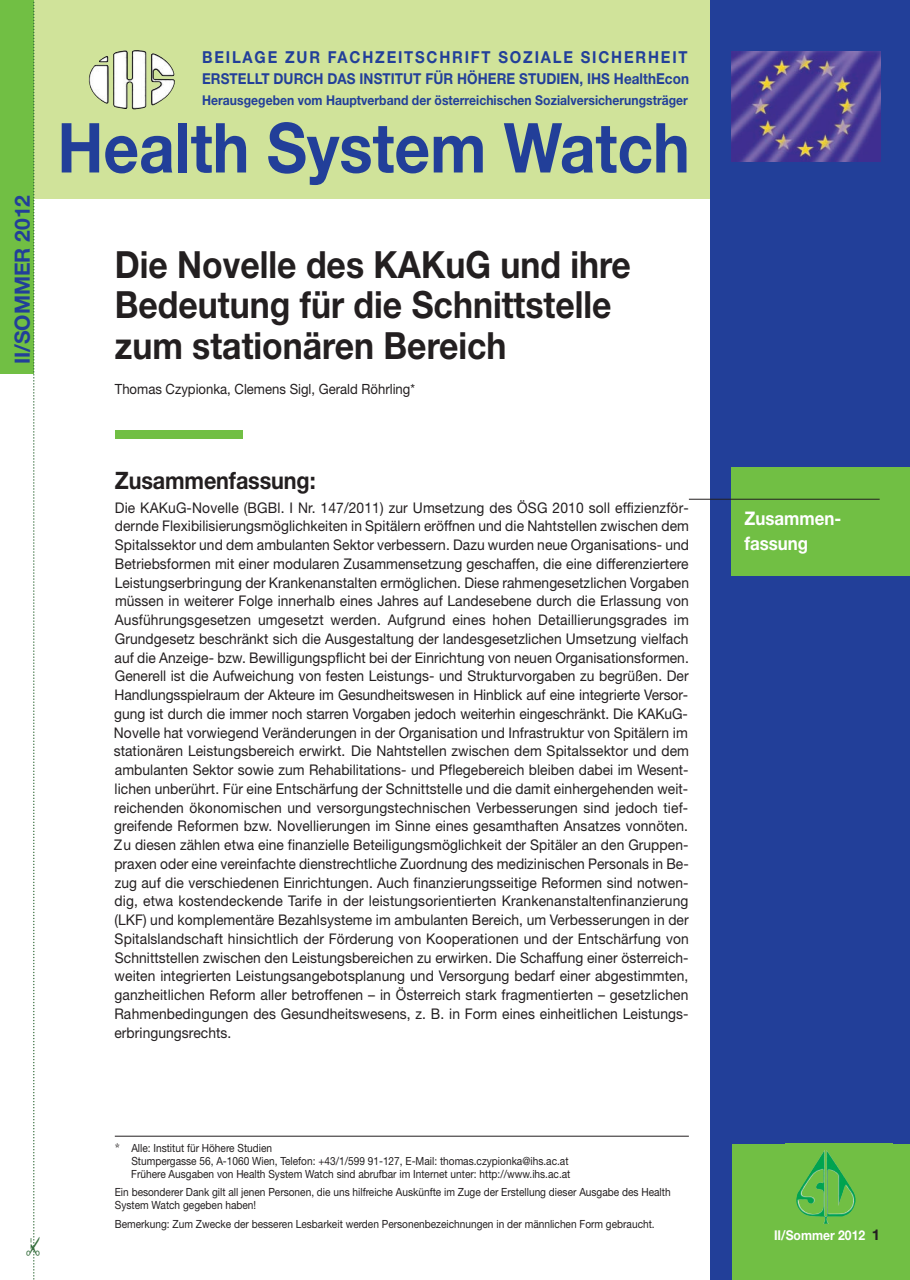
<style>
.page{position:relative;width:910px;height:1280px;background:#fff}
.page>*{position:absolute;margin:0;border:0;box-sizing:border-box;transform-origin:0 0}
.t1{font:700 69px "Helvetica Neue";color:#223f99;scale:.9 1}
.t2{font:700 37.5px/40.5px "Helvetica Neue";color:#231f20;scale:.9 1}
.t3{font:700 24px "Helvetica Neue";letter-spacing:-.005em;color:#231f20;scale:.9 1}
.t4{font:22.5px "Monotype Sorts";color:#346c3b}
.t5{font:700 21px "Helvetica Neue";color:#223f99}
.t6{font:700 18.75px/25.5px "Helvetica Neue";color:#fff;scale:.9 1}
.t7{font:700 16.5px "Helvetica Neue";letter-spacing:.12em;color:#223f99;scale:.9 1}
.t8{font:700 15px "Helvetica Neue";letter-spacing:.005em;color:#223f99;scale:.9 1}
.t9{font:14.7px/18.8px "Helvetica Neue";letter-spacing:.005em;color:#231f20;text-align:justify;scale:.94 1}
.t10{font:14.1px "Helvetica Neue";color:#231f20;scale:.93 1}
.t11{font:700 13.5px "Helvetica Neue";letter-spacing:.005em;color:#223f99;scale:.9 1}
.t12{font:700 13.5px "Helvetica Neue";color:#fff;scale:.9 1}
.t13{font:11.25px/12.8px "Helvetica Neue";color:#231f20;scale:.9 1}
.s1{font-family:"Lucida Sans Unicode";font-size:12px}
.s2{font-size:15px;color:#231f20}
</style>
<div class="page">
<div style="left:0;top:0;width:910px;height:199px;background:#d0e39a"></div>
<div style="left:710px;top:0;width:200px;height:1280px;background:#223f99"></div>
<div style="left:732px;top:1144px;width:178px;height:136px;background:#71bf44"></div>
<img style="left:796px;top:1150px;width:60px;height:74px">
<img style="left:731px;top:51px;width:149px;height:111px">
<div style="left:0;top:0;width:34px;height:374px;background:#71bf44"></div>
<svg style="left:33px;top:1px;width:2px;height:1279px"></svg>
<img style="left:88px;top:50px;width:87px;height:60px">
<div style="left:115px;top:430px;width:127px;height:9px;background:#71bf44"></div>
<hr style="left:115px;top:1136px;width:574px;height:1px;background:#231f20">
<div style="left:732px;top:467px;width:178px;height:109px;background:#71bf44"></div>
<hr style="left:689px;top:499px;width:191px;height:1px;background:#231f20">
<h3 class="t5" style="left:15px;top:364px;width:171px;rotate:-90deg">II/SOMMER 2012</h3>
<p class="t7" style="left:202px;top:51px;width:541px">BEILAGE ZUR FACHZEITSCHRIFT SOZIALE SICHERHEIT</p>
<p class="t8" style="left:202px;top:73px;width:543px">ERSTELLT DURCH DAS INSTITUT FÜR HÖHERE STUDIEN, IHS HealthEcon</p>
<p class="t11" style="left:202px;top:95px;width:541px">Herausgegeben vom Hauptverband der österreichischen Sozialversicherungsträger</p>
<h1 class="t1" style="left:57px;top:123px;width:704px">Health System Watch</h1>
<h2 class="t2" style="left:115px;top:247px;width:575px">Die Novelle des KAKuG und ihre<br>Bedeutung für die Schnittstelle zum stationären Bereich</h2>
<p class="t10" style="left:115px;top:384px;width:324px">Thomas Czypionka, Clemens Sigl, Gerald Röhrling*</p>
<h3 class="t3" style="left:115px;top:465px;width:225px">Zusammenfassung:</h3>
<p class="t9" style="left:114px;top:499px;width:614px">Die KAKuG-Novelle (BGBl. I Nr. 147/2011) zur Umsetzung des ÖSG 2010 soll effizienzför&shy;dernde Flexibilisierungsmöglichkeiten in Spitälern eröffnen und die Nahtstellen zwischen dem Spitalssektor und dem ambulanten Sektor verbessern. Dazu wurden neue Organisations- und Betriebsformen mit einer modularen Zusammensetzung geschaffen, die eine differenziertere Leistungserbringung der Krankenanstalten ermöglichen. Diese rahmengesetzlichen Vorgaben müssen in weiterer Folge innerhalb eines Jahres auf Landesebene durch die Erlassung von Ausführungsgesetzen umgesetzt werden. Aufgrund eines hohen Detaillierungsgrades im Grundgesetz beschränkt sich die Ausgestaltung der landesgesetzlichen Umsetzung vielfach auf die Anzeige- bzw. Bewilligungspflicht bei der Einrichtung von neuen Organisationsformen.<br>Generell ist die Aufweichung von festen Leistungs- und Strukturvorgaben zu begrüßen. Der Handlungsspielraum der Akteure im Gesundheitswesen in Hinblick auf eine integrierte Versor&shy;gung ist durch die immer noch starren Vorgaben jedoch weiterhin eingeschränkt. Die KAKuG-Novelle hat vorwiegend Veränderungen in der Organisation und Infrastruktur von Spitälern im stationären Leistungsbereich erwirkt. Die Nahtstellen zwischen dem Spitalssektor und dem ambulanten Sektor sowie zum Rehabilitations- und Pflegebereich bleiben dabei im Wesent&shy;lichen unberührt. Für eine Entschärfung der Schnittstelle und die damit einhergehenden weit&shy;reichenden ökonomischen und versorgungstechnischen Verbesserungen sind jedoch tief&shy;greifende Reformen bzw. Novellierungen im Sinne eines gesamthaften Ansatzes vonnöten.<br>Zu diesen zählen etwa eine finanzielle Beteiligungsmöglichkeit der Spitäler an den Gruppen&shy;praxen oder eine vereinfachte dienstrechtliche Zuordnung des medizinischen Personals in Be&shy;zug auf die verschiedenen Einrichtungen. Auch finanzierungsseitige Reformen sind notwen&shy;dig, etwa kostendeckende Tarife in der leistungsorientierten Krankenanstaltenfinanzierung (LKF) und komplementäre Bezahlsysteme im ambulanten Bereich, um Verbesserungen in der Spitalslandschaft hinsichtlich der Förderung von Kooperationen und der Entschärfung von Schnittstellen zwischen den Leistungsbereichen zu erwirken. Die Schaffung einer österreich&shy;weiten integrierten Leistungsangebotsplanung und Versorgung bedarf einer abgestimmten, ganzheitlichen Reform aller betroffenen – in Österreich stark fragmentierten – gesetzlichen Rahmenbedingungen des Gesundheitswesens, z. B. in Form eines einheitlichen Leistungs&shy;erbringungsrechts.</p>
<h3 class="t4" style="left:20px;top:1257px;width:23px;rotate:-90deg">#</h3>
<p class="t13" style="left:131px;top:1143px;width:489px;text-indent:-16px"><span class="s1">*</span> Alle: Institut für Höhere Studien<br>Stumpergasse 56, A-1060 Wien, Telefon: +43/1/599 91-127, E-Mail: thomas.czypionka@ihs.ac.at<br>Frühere Ausgaben von Health System Watch sind abrufbar im Internet unter: http://www.ihs.ac.at</p>
<p class="t13" style="left:115px;top:1187px;width:619px">Ein besonderer Dank gilt all jenen Personen, die uns hilfreiche Auskünfte im Zuge der Erstellung dieser Ausgabe des Health<br>System Watch gegeben haben!</p>
<p class="t13" style="left:115px;top:1219px;width:601px">Bemerkung: Zum Zwecke der besseren Lesbarkeit werden Personenbezeichnungen in der männlichen Form gebraucht.</p>
<p class="t6" style="left:744px;top:507px;width:109px">Zusammen&shy;fassung</p>
<p class="t12" style="left:774px;top:1230px;width:119px">II/Sommer 2012 <span class="s2">1</span></p>
</div>
